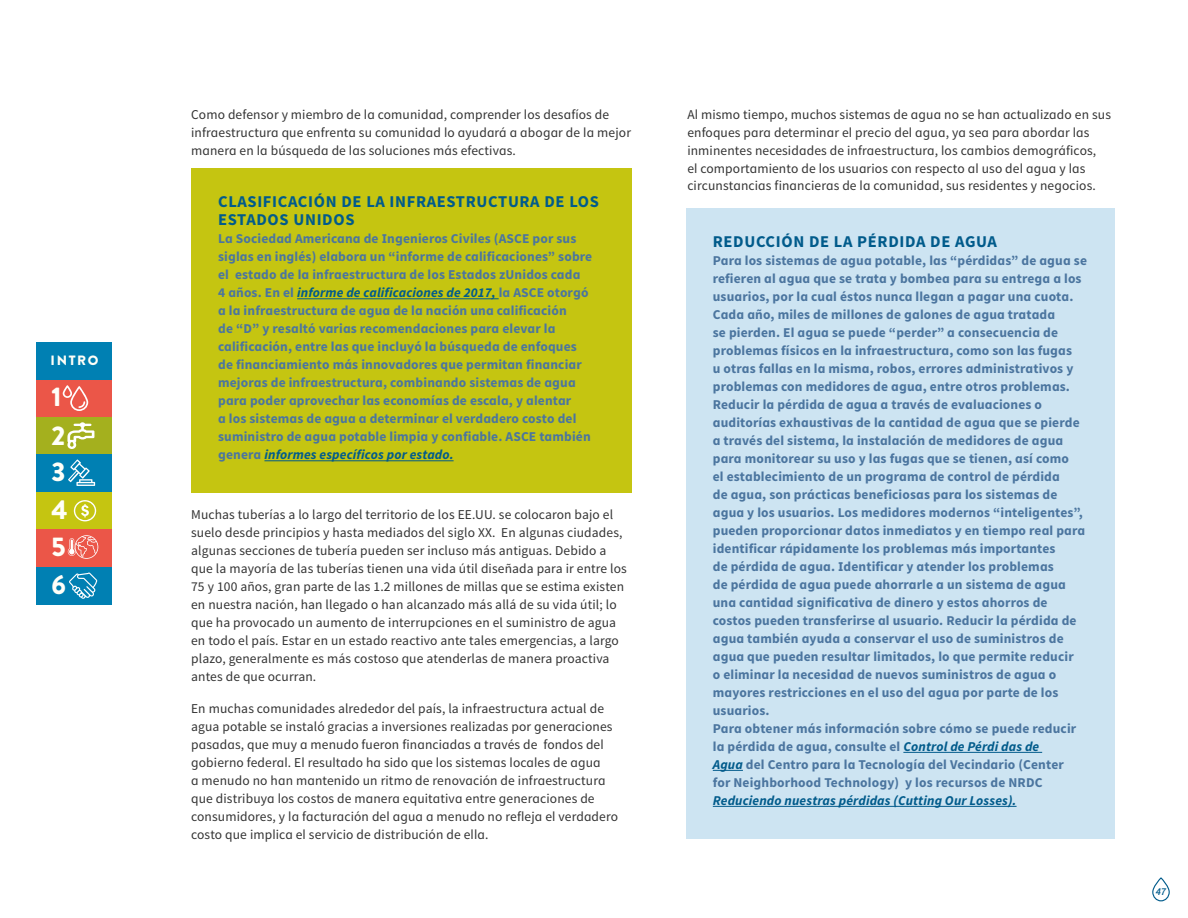
<style>
.page{position:relative;width:1188px;height:918px;background:#fff}
.page>*{position:absolute;margin:0;border:0;box-sizing:border-box;transform-origin:0 0}
.t1{font:900 27px/37.5px "Brandon Grotesque";color:#fffff8}
.t2{font:700 16.5px/18px "Source Sans Pro";letter-spacing:.04em;color:#015b8b}
.t3{font:700 13.5px/18px "Source Sans Pro";letter-spacing:.01em;color:#4b759f}
.t4{font:13.5px/18px "Source Sans Pro";letter-spacing:.01em;color:#333}
.t5{font:italic 700 13.5px "Source Sans Pro";letter-spacing:.01em;color:#015b8b}
.t6{font:900 13.5px "Brandon Grotesque";letter-spacing:.12em;color:#fffff8}
.t7{font:italic 600 10.5px "Source Sans Pro";color:#015b8b}
.s1{font-style:italic;color:#015b8b}
</style>
<div class="page">
<svg style="left:1152px;top:877px;width:18px;height:25px"></svg>
<div style="left:191px;top:168px;width:441px;height:325px;background:#c5c511"></div>
<hr style="left:297px;top:298px;width:202px;height:1px;background:#015b8b">
<hr style="left:264px;top:460px;width:190px;height:1px;background:#015b8b">
<div style="left:686px;top:208px;width:429px;height:630px;background:#cde4f2"></div>
<hr style="left:903px;top:752px;width:139px;height:1px;background:#015b8b">
<hr style="left:713px;top:770px;width:30px;height:1px;background:#015b8b">
<hr style="left:713px;top:806px;width:304px;height:1px;background:#015b8b">
<div style="left:36px;top:492px;width:75px;height:37px;background:#c5c511"></div>
<div style="left:36px;top:417px;width:75px;height:37px;background:#a4b01e"></div>
<div style="left:36px;top:567px;width:75px;height:37px;background:#0080b3"></div>
<div style="left:36px;top:379px;width:75px;height:38px;background:#eb5648"></div>
<div style="left:36px;top:529px;width:75px;height:38px;background:#eb5648"></div>
<div style="left:36px;top:454px;width:75px;height:38px;background:#0080b3"></div>
<div style="left:36px;top:342px;width:75px;height:37px;background:#0080b3"></div>
<svg style="left:63px;top:385px;width:25px;height:26px"></svg>
<svg style="left:67px;top:422px;width:27px;height:27px"></svg>
<svg style="left:68px;top:460px;width:27px;height:26px"></svg>
<svg style="left:74px;top:500px;width:22px;height:21px"></svg>
<svg style="left:68px;top:535px;width:30px;height:24px"></svg>
<svg style="left:69px;top:573px;width:28px;height:26px"></svg>
<p class="t6" style="left:51px;top:351px;width:49px">INTRO</p>
<h1 class="t1" style="left:52px;top:379px;width:18px">1<br>2<br>3<br>4<br>5<br>6</h1>
<p class="t4" style="left:191px;top:106px;width:441px">Como defensor y miembro de la comunidad, comprender los desafíos de infraestructura que enfrenta su comunidad lo ayudará a abogar de la mejor manera en la búsqueda de las soluciones más efectivas.</p>
<p class="t2" style="left:218px;top:194px;width:382px">CLASIFICACIÓN DE LA INFRAESTRUCTURA DE LOS<br>ESTADOS UNIDOS</p>
<p class="t3" style="left:218px;top:230px;width:376px">La Sociedad Americana de Ingenieros Civiles (ASCE por sus siglas en inglés) elabora un “informe de calificaciones” sobre el estado de la infraestructura de los Estados zUnidos cada<br>4 años. En el <span class="s1">informe de calificaciones de 2017,</span> la ASCE otorgó a la infraestructura de agua de la nación una calificación<br>de “D” y resaltó varias recomendaciones para elevar la calificación, entre las que incluyó la búsqueda de enfoques de financiamiento más innovadores que permitan financiar mejoras de infraestructura, combinando sistemas de agua para poder aprovechar las economías de escala, y alentar<br>a los sistemas de agua a determinar el verdadero costo del suministro de agua potable limpia y confiable. ASCE también genera <span class="s1">informes específicos por estado.</span></p>
<p class="t4" style="left:191px;top:506px;width:437px">Muchas tuberías a lo largo del territorio de los EE.UU. se colocaron bajo el suelo desde principios y hasta mediados del siglo XX. En algunas ciudades, algunas secciones de tubería pueden ser incluso más antiguas. Debido a que la mayoría de las tuberías tienen una vida útil diseñada para ir entre los 75 y 100 años, gran parte de las 1.2 millones de millas que se estima existen en nuestra nación, han llegado o han alcanzado más allá de su vida útil; lo que ha provocado un aumento de interrupciones en el suministro de agua en todo el país. Estar en un estado reactivo ante tales emergencias, a largo plazo, generalmente es más costoso que atenderlas de manera proactiva antes de que ocurran.</p>
<p class="t4" style="left:191px;top:699px;width:428px">En muchas comunidades alrededor del país, la infraestructura actual de agua potable se instaló gracias a inversiones realizadas por generaciones pasadas, que muy a menudo fueron financiadas a través de fondos del gobierno federal. El resultado ha sido que los sistemas locales de agua<br>a menudo no han mantenido un ritmo de renovación de infraestructura que distribuya los costos de manera equitativa entre generaciones de consumidores, y la facturación del agua a menudo no refleja el verdadero costo que implica el servicio de distribución de ella.</p>
<p class="t4" style="left:687px;top:105px;width:425px">Al mismo tiempo, muchos sistemas de agua no se han actualizado en sus enfoques para determinar el precio del agua, ya sea para abordar las inminentes necesidades de infraestructura, los cambios demográficos,<br>el comportamiento de los usuarios con respecto al uso del agua y las circunstancias financieras de la comunidad, sus residentes y negocios.</p>
<p class="t2" style="left:713px;top:233px;width:286px">REDUCCIÓN DE LA PÉRDIDA DE AGUA</p>
<p class="t3" style="left:713px;top:252px;width:376px">Para los sistemas de agua potable, las “pérdidas” de agua se refieren al agua que se trata y bombea para su entrega a los usuarios, por la cual éstos nunca llegan a pagar una cuota.<br>Cada año, miles de millones de galones de agua tratada<br>se pierden. El agua se puede “perder” a consecuencia de problemas físicos en la infraestructura, como son las fugas<br>u otras fallas en la misma, robos, errores administrativos y problemas con medidores de agua, entre otros problemas.<br>Reducir la pérdida de agua a través de evaluaciones o auditorías exhaustivas de la cantidad de agua que se pierde a través del sistema, la instalación de medidores de agua para monitorear su uso y las fugas que se tienen, así como<br>el establecimiento de un programa de control de pérdida<br>de agua, son prácticas beneficiosas para los sistemas de agua y los usuarios. Los medidores modernos “inteligentes”, pueden proporcionar datos inmediatos y en tiempo real para identificar rápidamente los problemas más importantes<br>de pérdida de agua. Identificar y atender los problemas<br>de pérdida de agua puede ahorrarle a un sistema de agua una cantidad significativa de dinero y estos ahorros de costos pueden transferirse al usuario. Reducir la pérdida de agua también ayuda a conservar el uso de suministros de agua que pueden resultar limitados, lo que permite reducir<br>o eliminar la necesidad de nuevos suministros de agua o mayores restricciones en el uso del agua por parte de los usuarios.<br>Para obtener más información sobre cómo se puede reducir la pérdida de agua, consulte el <span class="s1">Control de Pérdi das de<br>Agua</span> del Centro para la Tecnología del Vecindario (Center<br>for Neighborhood Technology) y los recursos de NRDC</p>
<p class="t5" style="left:713px;top:792px;width:305px">Reduciendo nuestras pérdidas (Cutting Our Losses).</p>
<p class="t7" style="left:1156px;top:885px;width:12px">47</p>
</div>
